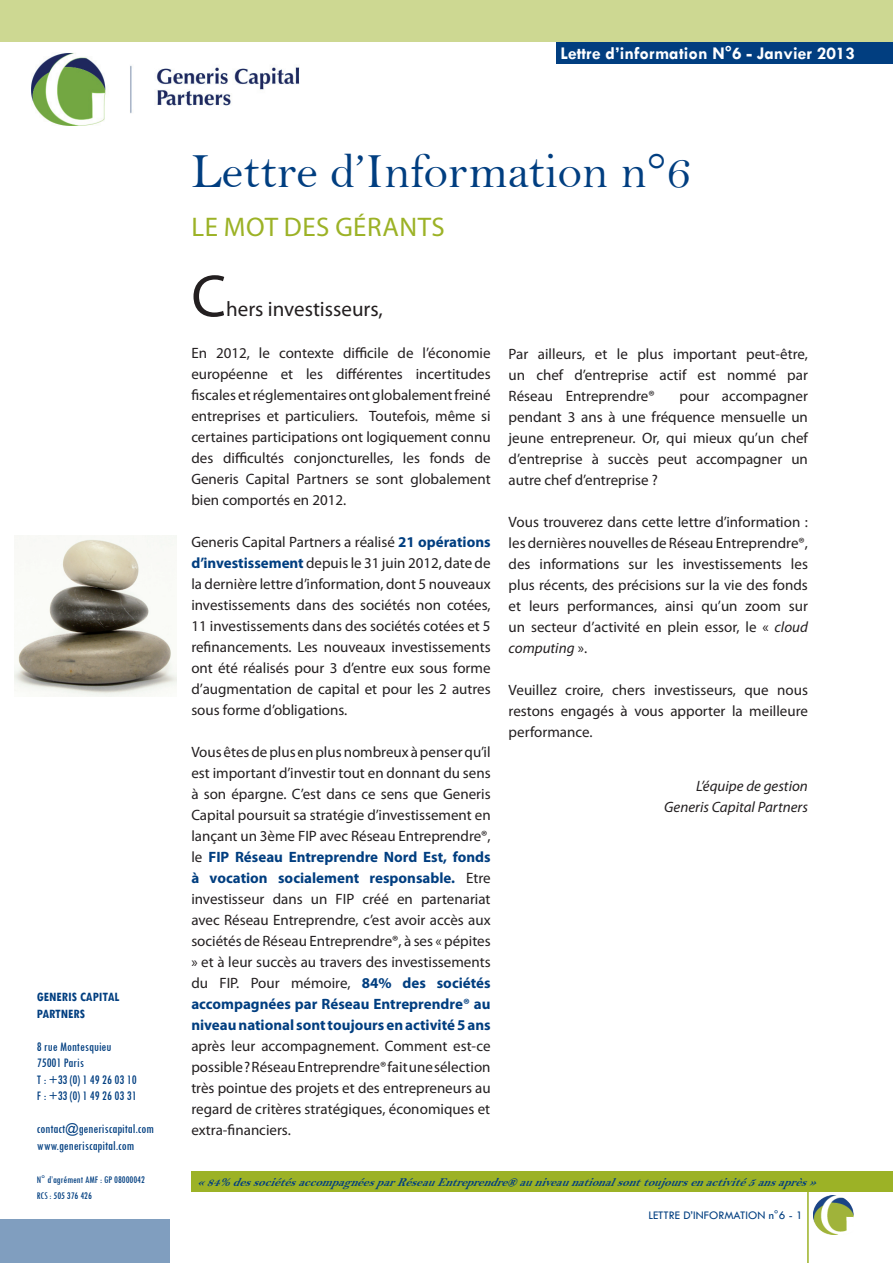
<style>
.page{position:relative;width:893px;height:1263px;background:#fff}
.page>*{position:absolute;margin:0;border:0;box-sizing:border-box;transform-origin:0 0}
.t1{font:60px "Myriad Pro";color:#231f20}
.t2{font:49.5px "Bell";color:#013e80}
.t3{font:27px "Myriad Pro";letter-spacing:.02em;color:#9cb226}
.t4{font:21px "Myriad Pro";color:#231f20}
.t5{font:700 18px "Tw Cen";color:#fff}
.t6{font:15px/21px "Myriad Pro";color:#231f20;text-align:justify}
.t7{font:italic 15px/21px "Myriad Pro";color:#231f20;text-align:right}
.t8{font:condensed 13.5px/16.5px "Tw Cen";color:#013e80}
.t9{font:700 condensed 13.5px/16.5px "Tw Cen";color:#013e80}
.t10{font:italic 12px "Bell MT Bold";color:#013e80}
.t11{font:12px "Tw Cen";color:#013e80}
.t12{font:condensed 10.5px/16.5px "Tw Cen";color:#013e80}
.s1{font-weight:700;color:#013e80}
.s2{font-style:italic}
</style>
<div class="page">
<div style="left:0;top:0;width:893px;height:42px;background:#cdd892"></div>
<img style="left:31px;top:53px;width:268px;height:73px">
<div style="left:0;top:1219px;width:169px;height:44px;background:#809ebf"></div>
<div style="left:191px;top:1171px;width:702px;height:20px;background:#9cb226"></div>
<div style="left:556px;top:42px;width:337px;height:21px;background:#013e80"></div>
<img style="left:813px;top:1196px;width:40px;height:38px">
<hr style="left:807px;top:1174px;width:2px;height:89px;background:#9cb226">
<img style="left:14px;top:536px;width:162px;height:161px">
<p class="t9" style="left:37px;top:988px;width:84px">GENERIS CAPITAL<br>PARTNERS</p>
<p class="t8" style="left:37px;top:1038px;width:101px">8 rue Montesquieu<br>75001 Paris<br>T : +33 (0) 1 49 26 03 10<br>F : +33 (0) 1 49 26 03 31</p>
<p class="t8" style="left:37px;top:1120px;width:119px">contact@generiscapital.com www.generiscapital.com</p>
<p class="t12" style="left:37px;top:1171px;width:109px">N° d’agrément AMF : GP 08000042<br>RCS : 505 376 426</p>
<p class="t5" style="left:560px;top:43px;width:296px">Lettre d’information N°6 - Janvier 2013</p>
<h2 class="t2" style="left:191px;top:142px;width:501px">Lettre d’Information n°6</h2>
<h3 class="t3" style="left:192px;top:211px;width:255px">LE MOT DES GÉRANTS</h3>
<h1 class="t1" style="left:191px;top:259px;width:36px">C</h1>
<h3 class="t4" style="left:226px;top:296px;width:158px">hers investisseurs,</h3>
<p class="t6" style="left:191px;top:343px;width:301px">En 2012, le contexte difficile de l’économie européenne et les différentes incertitudes fiscales et réglementaires ont globalement freiné entreprises et particuliers. Toutefois, même si certaines participations ont logiquement connu des difficultés conjoncturelles, les fonds de Generis Capital Partners se sont globalement bien comportés en 2012.</p>
<p class="t6" style="left:191px;top:532px;width:301px">Generis Capital Partners a réalisé <span class="s1">21 opérations d’investissement</span> depuis le 31 juin 2012, date de la dernière lettre d’information, dont 5 nouveaux investissements dans des sociétés non cotées, 11 investissements dans des sociétés cotées et 5 refinancements. Les nouveaux investissements ont été réalisés pour 3 d’entre eux sous forme d’augmentation de capital et pour les 2 autres sous forme d’obligations.</p>
<p class="t6" style="left:191px;top:742px;width:301px">Vous êtes de plus en plus nombreux à penser qu’il est important d’investir tout en donnant du sens à son épargne. C’est dans ce sens que Generis Capital poursuit sa stratégie d’investissement en lançant un 3ème FIP avec Réseau Entreprendre®, le <span class="s1">FIP Réseau Entreprendre Nord Est, fonds à vocation socialement responsable.</span> Etre investisseur dans un FIP créé en partenariat avec Réseau Entreprendre, c’est avoir accès aux sociétés de Réseau Entreprendre®, à ses « pépites » et à leur succès au travers des investissements du FIP. Pour mémoire, <span class="s1">84% des sociétés accompagnées par Réseau Entreprendre® au niveau national sont toujours en activité 5 ans</span></p>
<p class="t6" style="left:191px;top:1036px;width:301px">après leur accompagnement. Comment est-ce possible ? Réseau Entreprendre® fait une sélection très pointue des projets et des entrepreneurs au regard de critères stratégiques, économiques et extra-financiers.</p>
<p class="t6" style="left:509px;top:343px;width:301px">Par ailleurs, et le plus important peut-être, un chef d’entreprise actif est nommé par Réseau Entreprendre®</p>
<p class="t6" style="left:509px;top:385px;width:301px;text-indent:171px">pour accompagner pendant 3 ans à une fréquence mensuelle un jeune entrepreneur. Or, qui mieux qu’un chef d’entreprise à succès peut accompagner un autre chef d’entreprise ?</p>
<p class="t6" style="left:509px;top:511px;width:301px">Vous trouverez dans cette lettre d’information : les dernières nouvelles de Réseau Entreprendre®, des informations sur les investissements les plus récents, des précisions sur la vie des fonds et leurs performances, ainsi qu’un zoom sur un secteur d’activité en plein essor, le « <span class="s2">cloud computing</span> ».</p>
<p class="t6" style="left:509px;top:679px;width:301px">Veuillez croire, chers investisseurs, que nous restons engagés à vous apporter la meilleure performance.</p>
<p class="t7" style="left:664px;top:775px;width:145px">L’équipe de gestion<br>Generis Capital Partners</p>
<p class="t10" style="left:197px;top:1174px;width:626px">«84%dessociétésaccompagnéesparRéseauEntreprendre®auniveaunationalsonttoujoursenactivité5ansaprès»</p>
<p class="t11" style="left:648px;top:1208px;width:156px">LETTRE D’INFORMATION n°6 - 1</p>
</div>
